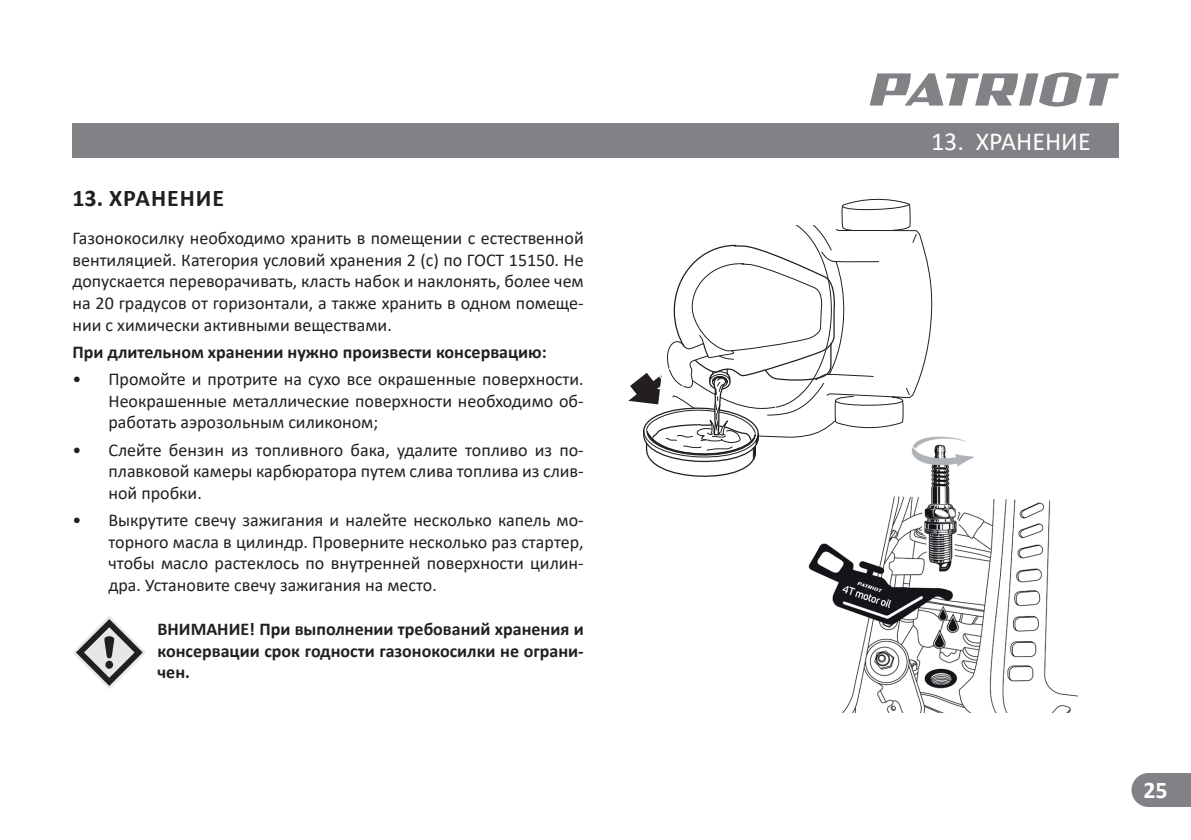
<style>
.page{position:relative;width:1191px;height:840px;background:#fff}
.page>*{position:absolute;margin:0;border:0;box-sizing:border-box;transform-origin:0 0}
.t1{font:26px "Calibri";color:#fff}
.t2{font:700 24px "Calibri";letter-spacing:.04em;color:#231f20}
.t3{font:700 24px "Calibri";color:#fff}
.t4{font:18px/21.6px "Calibri";color:#231f20;text-align:justify}
.t5{font:700 18px/21.6px "Calibri";color:#231f20;text-align:justify}
</style>
<div class="page">
<svg style="left:870px;top:72px;width:249px;height:35px"></svg>
<div style="left:72px;top:123px;width:1047px;height:34px;background:#808285"></div>
<svg style="left:1131px;top:773px;width:60px;height:34px;background:#888a8d"></svg>
<img style="left:842px;top:436px;width:235px;height:277px">
<svg style="left:73px;top:616px;width:73px;height:73px"></svg>
<svg style="left:917px;top:230px;width:15px;height:208px"></svg>
<svg style="left:628px;top:198px;width:289px;height:474px"></svg>
<h2 class="t2" style="left:72px;top:181px;width:153px">13. ХРАНЕНИЕ</h2>
<p class="t4" style="left:72px;top:227px;width:513px">Газонокосилку необходимо хранить в помещении с естественной вентиляцией. Категория условий хранения 2 (с) по ГОСТ 15150. Не допускается переворачивать, класть набок и наклонять, более чем на 20 градусов от горизонтали, а также хранить в одном помеще&shy;нии с химически активными веществами.</p>
<p class="t5" style="left:72px;top:341px;width:476px">При длительном хранении нужно произвести консервацию:</p>
<p class="t4" style="left:108px;top:368px;width:477px;text-indent:-36px">• Промойте и протрите на сухо все окрашенные поверхности.<br>Неокрашенные металлические поверхности необходимо об&shy;работать аэрозольным силиконом;</p>
<p class="t4" style="left:108px;top:438px;width:477px;text-indent:-36px">• Слейте бензин из топливного бака, удалите топливо из по&shy;плавковой камеры карбюратора путем слива топлива из слив&shy;ной пробки.</p>
<p class="t4" style="left:108px;top:509px;width:477px;text-indent:-36px">• Выкрутите свечу зажигания и налейте несколько капель мо&shy;торного масла в цилиндр. Проверните несколько раз стартер, чтобы масло растеклось по внутренней поверхности цилин&shy;дра. Установите свечу зажигания на место.</p>
<p class="t5" style="left:157px;top:618px;width:428px">ВНИМАНИЕ! При выполнении требований хранения и консервации срок годности газонокосилки не ограни&shy;чен.</p>
<h1 class="t1" style="left:931px;top:123px;width:161px">13. ХРАНЕНИЕ</h1>
<h2 class="t3" style="left:1143px;top:773px;width:26px">25</h2>
</div>
